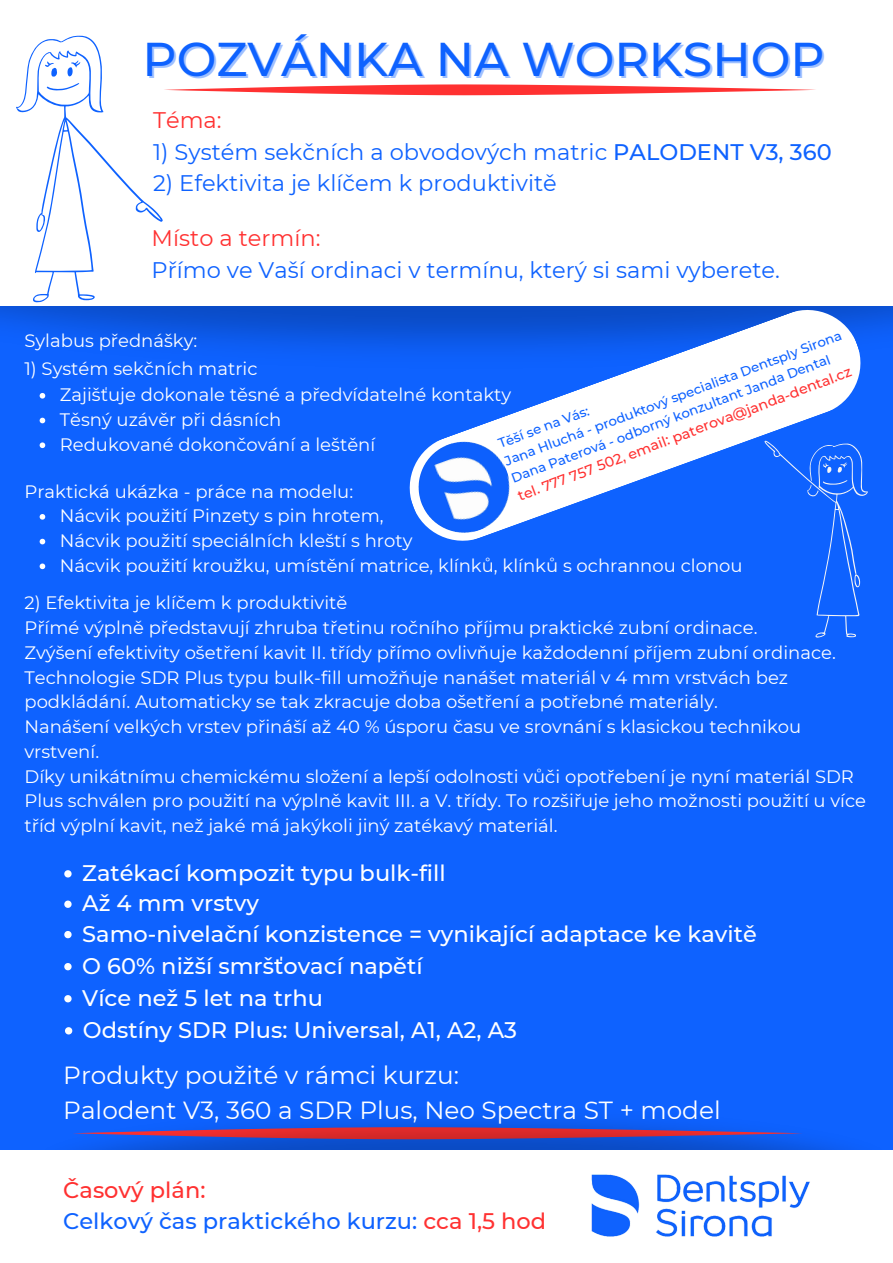
<style>
.page{position:relative;width:893px;height:1263px;background:#0e62ff}
.page>*{position:absolute;margin:0;border:0;box-sizing:border-box;transform-origin:0 0}
.t1{font:500 47.25px "Montserrat";color:#0e62ff}
.t2{font:24.75px "Montserrat";color:#fff}
.t3{font:500 22.5px "Montserrat";color:#fff}
.t4{font:22.5px "Montserrat";color:#0e62ff}
.t5{font:500 22.5px "Montserrat";color:#0e62ff}
.t6{font:22.5px "Montserrat";color:#ff3131}
.t7{font:500 22.5px "Montserrat";color:#ff3131}
.t8{font:18px/24.8px "Montserrat";color:#fff}
.t9{font:500 14.25px "Montserrat";color:#ff3131}
.t10{font:500 13.27px "Montserrat";color:#0e62ff}
.s1{font-weight:500}
.s2{color:#ff3131}
</style>
<div class="page">
<img style="left:0;top:306px;width:893px;height:118px">
<div style="left:0;top:0;width:893px;height:306px;background:#fff"></div>
<svg style="left:40px;top:393px;width:5px;height:6px"></svg>
<svg style="left:40px;top:418px;width:5px;height:5px"></svg>
<svg style="left:40px;top:442px;width:5px;height:6px"></svg>
<svg style="left:815px;top:547px;width:46px;height:91px"></svg>
<svg style="left:16px;top:36px;width:800px;height:266px"></svg>
<img style="left:0;top:1119px;width:893px;height:32px">
<div style="left:0;top:1151px;width:893px;height:112px;background:#fff"></div>
<img style="left:558px;top:1147px;width:267px;height:90px">
<svg style="left:403px;top:306px;width:464px;height:241px"></svg>
<img style="left:413px;top:436px;width:102px;height:103px">
<svg style="left:64px;top:900px;width:8px;height:8px"></svg>
<svg style="left:64px;top:931px;width:8px;height:7px"></svg>
<svg style="left:64px;top:963px;width:8px;height:7px"></svg>
<svg style="left:64px;top:995px;width:8px;height:7px"></svg>
<svg style="left:65px;top:1027px;width:7px;height:7px"></svg>
<svg style="left:64px;top:870px;width:8px;height:7px"></svg>
<svg style="left:40px;top:514px;width:5px;height:6px"></svg>
<svg style="left:40px;top:539px;width:5px;height:5px"></svg>
<svg style="left:40px;top:563px;width:5px;height:6px"></svg>
<p class="t1" style="left:142px;top:30px;width:683px">POZVÁNKA NA WORKSHOP</p>
<p class="t6" style="left:153px;top:107px;width:70px">Téma:</p>
<p class="t4" style="left:153px;top:138px;width:680px">1) Systém sekčních a obvodových matric <span class="s1">PALODENT V3, 360</span></p>
<p class="t4" style="left:153px;top:170px;width:405px">2) Efektivita je klíčem k produktivitě</p>
<p class="t6" style="left:152px;top:224px;width:170px">Místo a termín:</p>
<p class="t4" style="left:152px;top:256px;width:630px">Přímo ve Vaší ordinaci v termínu, který si sami vyberete.</p>
<p class="t10" style="left:503px;top:455px;width:360px;rotate:-21deg">Jana Hluchá - produktový specialista Dentsply Sirona</p>
<p class="t8" style="left:24px;top:328px;width:174px">Sylabus přednášky:</p>
<p class="t8" style="left:24px;top:356px;width:235px">1) Systém sekčních matric</p>
<p class="t8" style="left:60px;top:383px;width:453px">Zajišťuje dokonale těsné a předvídatelné kontakty</p>
<p class="t8" style="left:60px;top:407px;width:223px">Těsný uzávěr při dásních</p>
<p class="t8" style="left:60px;top:432px;width:317px">Redukované dokončování a leštění</p>
<p class="t10" style="left:509px;top:472px;width:341px;rotate:-21deg">Dana Paterová - odborný konzultant Janda Dental</p>
<p class="t9" style="left:516px;top:489px;width:357px;rotate:-21deg">tel. 777 757 502, email: paterova@janda-dental.cz</p>
<p class="t10" style="left:496px;top:437px;width:98px;rotate:-21deg">Těší se na Vás:</p>
<p class="t8" style="left:24px;top:479px;width:330px">Praktická ukázka - práce na modelu:</p>
<p class="t8" style="left:60px;top:504px;width:325px">Nácvik použití Pinzety s pin hrotem,</p>
<p class="t8" style="left:60px;top:528px;width:354px">Nácvik použití speciálních kleští s hroty</p>
<p class="t8" style="left:60px;top:553px;width:684px">Nácvik použití kroužku, umístění matrice, klínků, klínků s ochrannou clonou</p>
<p class="t8" style="left:24px;top:590px;width:324px">2) Efektivita je klíčem k produktivitě</p>
<p class="t8" style="left:24px;top:615px;width:734px">Přímé výplně představují zhruba třetinu ročního příjmu praktické zubní ordinace.</p>
<p class="t8" style="left:24px;top:640px;width:813px">Zvýšení efektivity ošetření kavit II. třídy přímo ovlivňuje každodenní příjem zubní ordinace.</p>
<p class="t8" style="left:24px;top:665px;width:765px">Technologie SDR Plus typu bulk-fill umožňuje nanášet materiál v 4 mm vrstvách bez podkládání. Automaticky se tak zkracuje doba ošetření a potřebné materiály.</p>
<p class="t8" style="left:24px;top:714px;width:778px">Nanášení velkých vrstev přináší až 40 % úsporu času ve srovnání s klasickou technikou vrstvení.</p>
<p class="t8" style="left:24px;top:764px;width:843px">Díky unikátnímu chemickému složení a lepší odolnosti vůči opotřebení je nyní materiál SDR<br>Plus schválen pro použití na výplně kavit III. a V. třídy. To rozšiřuje jeho možnosti použití u více tříd výplní kavit, než jaké má jakýkoli jiný zatékavý materiál.</p>
<p class="t3" style="left:82px;top:859px;width:365px">Zatékací kompozit typu bulk-fill</p>
<p class="t3" style="left:82px;top:889px;width:178px">Až 4 mm vrstvy</p>
<p class="t3" style="left:82px;top:920px;width:676px">Samo-nivelační konzistence = vynikající adaptace ke kavitě</p>
<p class="t3" style="left:82px;top:952px;width:342px">O 60% nižší smršťovací napětí</p>
<p class="t3" style="left:82px;top:984px;width:242px">Více než 5 let na trhu</p>
<p class="t3" style="left:83px;top:1016px;width:436px">Odstíny SDR Plus: Universal, A1, A2, A3</p>
<p class="t2" style="left:63px;top:1060px;width:397px">Produkty použité v rámci kurzu:</p>
<p class="t2" style="left:63px;top:1095px;width:659px">Palodent V3, 360 a SDR Plus, Neo Spectra ST + model</p>
<p class="t7" style="left:63px;top:1176px;width:144px">Časový plán:</p>
<p class="t5" style="left:63px;top:1207px;width:484px">Celkový čas praktického kurzu: <span class="s2">cca 1,5 hod</span></p>
</div>
